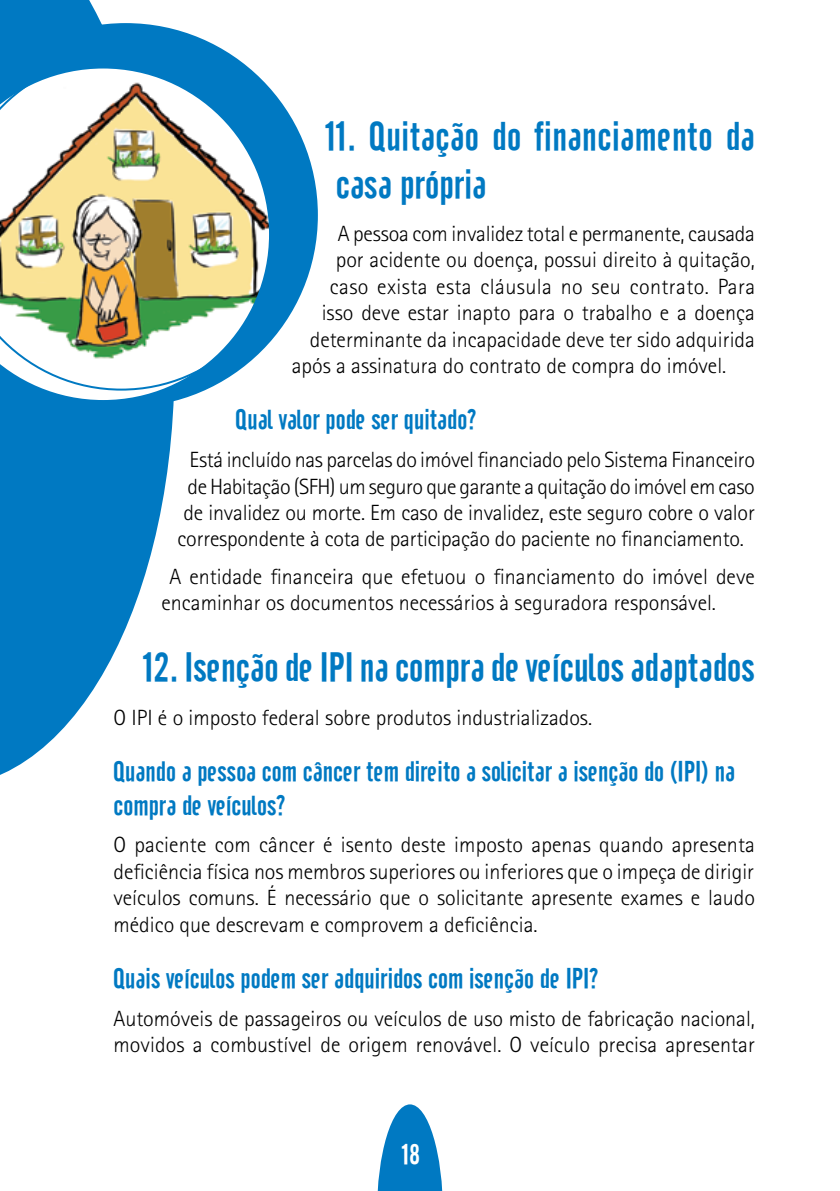
<style>
.page{position:relative;width:840px;height:1191px;background:#fff}
.page>*{position:absolute;margin:0;border:0;box-sizing:border-box;transform-origin:0 0}
.t1{font:40px/48px "Cafeta";color:#0079c2}
.t2{font:28px/33.6px "Cafeta";color:#0079c2}
.t3{font:28px "Cafeta";color:#fff}
.t4{font:300 22px/26.4px "Rotis Sans Serif";color:#000}
.t5{font:300 22px "Rotis Sans Serif";letter-spacing:.02em;color:#000}
</style>
<div class="page">
<svg style="left:0;top:1px;width:174px;height:774px;fill:#0079c2"></svg>
<svg style="left:0;top:23px;width:318px;height:384px"></svg>
<svg style="left:0;top:390px;width:271px;height:12px"></svg>
<img style="left:0;top:55px;width:289px;height:335px">
<svg style="left:377px;top:1104px;width:66px;height:87px"></svg>
<h1 class="t1" style="left:325px;top:112px;width:430px">11. Quitação do financiamento da casa própria</h1>
<p class="t4" style="left:337px;top:220px;width:418px">A pessoa com invalidez total e permanente, causada</p>
<p class="t4" style="left:335px;top:247px;width:420px">por acidente ou doença, possui direito à quitação,</p>
<p class="t5" style="left:329px;top:274px;width:426px">caso exista esta cláusula no seu contrato. Para</p>
<p class="t4" style="left:321px;top:300px;width:434px">isso deve estar inapto para o trabalho e a doença</p>
<p class="t4" style="left:309px;top:326px;width:446px">determinante da incapacidade deve ter sido adquirida</p>
<p class="t4" style="left:291px;top:352px;width:436px">após a assinatura do contrato de compra do imóvel.</p>
<p class="t2" style="left:235px;top:403px;width:242px">Qual valor pode ser quitado?</p>
<p class="t4" style="left:177px;top:446px;width:578px;text-align:center">Está incluído nas parcelas do imóvel financiado pelo Sistema Financeiro de Habitação (SFH) um seguro que garante a quitação do imóvel em caso de invalidez ou morte. Em caso de invalidez, este seguro cobre o valor correspondente à cota de participação do paciente no financiamento.</p>
<p class="t4" style="left:161px;top:563px;width:594px;text-indent:8px">A entidade financeira que efetuou o financiamento do imóvel deve encaminhar os documentos necessários à seguradora responsável.</p>
<h1 class="t1" style="left:143px;top:644px;width:612px">12. Isenção de IPI na compra de veículos adaptados</h1>
<p class="t4" style="left:113px;top:704px;width:480px">O IPI é o imposto federal sobre produtos industrializados.</p>
<p class="t2" style="left:113px;top:755px;width:622px">Quando a pessoa com câncer tem direito a solicitar a isenção do (IPI) na compra de veículos?</p>
<p class="t4" style="left:113px;top:831px;width:642px;text-align:justify">O paciente com câncer é isento deste imposto apenas quando apresenta deficiência física nos membros superiores ou inferiores que o impeça de dirigir veículos comuns. É necessário que o solicitante apresente exames e laudo médico que descrevam e comprovem a deficiência.</p>
<p class="t2" style="left:113px;top:961px;width:485px">Quais veículos podem ser adquiridos com isenção de IPI?</p>
<p class="t4" style="left:113px;top:1005px;width:642px">Automóveis de passageiros ou veículos de uso misto de fabricação nacional, movidos a combustível de origem renovável. O veículo precisa apresentar</p>
<p class="t3" style="left:402px;top:1138px;width:19px">18</p>
</div>
